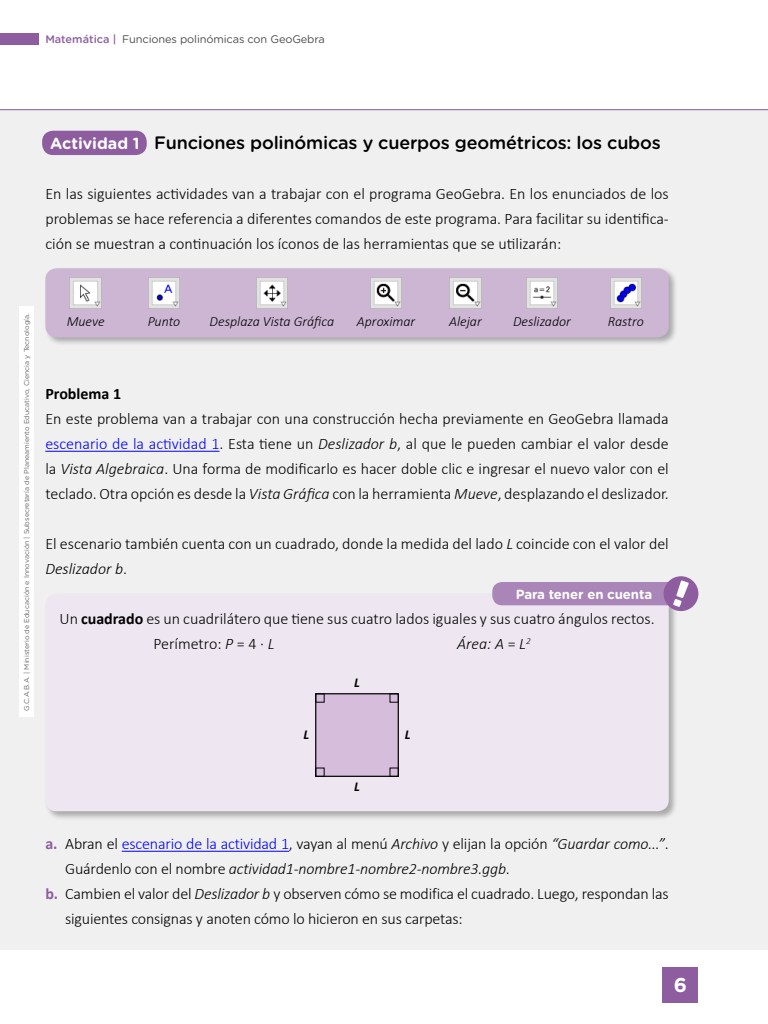
<style>
.page{position:relative;width:768px;height:1024px;background:#fff}
.page>*{position:absolute;margin:0;border:0;box-sizing:border-box;transform-origin:0 0}
.t1{font:700 20px "Gotham Rounded";color:#fff}
.t2{font:500 18px "Gotham Rounded";letter-spacing:-.01em;color:#000}
.t3{font:300 16px/25px "Calibri";letter-spacing:-.005em;color:#000;text-align:justify}
.t4{font:italic 300 16px "Calibri";letter-spacing:-.01em;color:#000}
.t5{font:700 16px "Calibri";color:#000}
.t6{font:italic 300 14px "Calibri";color:#000}
.t7{font:italic 700 13.4px "Calibri";color:#010202}
.t8{font:700 13.3px "Gotham Rounded";letter-spacing:-.01em;color:#fff}
.t9{font:11px "Gotham Rounded";letter-spacing:-.01em;color:#4d4d4d}
.t10{font:7px "Gotham Rounded";color:#666}
.s1{font-weight:500;color:#8d5da0}
.s2{font-weight:700;font-size:16px;color:#fff}
.s3{color:#00f}
.s4{font-style:italic}
.s5{font-weight:700}
.s6{font-style:normal}
.s7{font-weight:700;color:#8d5da0}
</style>
<div class="page">
<div style="left:662px;top:967px;width:36px;height:36px;background:#8d5da0"></div>
<div style="left:0;top:33px;width:39px;height:11px;background:#8d5da0"></div>
<div style="left:0;top:109px;width:768px;height:841px;background:#f0f0f0"></div>
<div style="left:44px;top:592px;width:634px;height:229px;background:#000;opacity:.3"></div>
<div style="left:45px;top:594px;width:624px;height:217px;background:#eee7f1;border-radius:11px"></div>
<div style="left:492px;top:582px;width:190px;height:23px;background:#aa86b8;border-radius:10px"></div>
<div style="left:664px;top:576px;width:34px;height:35px;background:#8d5da0;border-radius:50%"></div>
<svg style="left:673px;top:580px;width:16px;height:27px"></svg>
<div style="left:44px;top:267px;width:634px;height:80px;background:#000;opacity:.3"></div>
<div style="left:45px;top:268px;width:624px;height:69px;background:#ccb6d4;border-radius:11px"></div>
<div style="left:42px;top:131px;width:105px;height:24px;background:#8d5da0;border-radius:11px"></div>
<hr style="left:45px;top:451px;width:175px;height:1px;background:#00f">
<hr style="left:122px;top:851px;width:167px;height:1px;background:#00f">
<img style="left:70px;top:277px;width:31px;height:32px">
<img style="left:148px;top:277px;width:32px;height:32px">
<img style="left:256px;top:277px;width:32px;height:32px">
<img style="left:370px;top:277px;width:32px;height:32px">
<img style="left:450px;top:277px;width:31px;height:32px">
<img style="left:526px;top:277px;width:32px;height:32px">
<img style="left:610px;top:277px;width:32px;height:32px">
<svg style="left:315px;top:693px;width:84px;height:84px"></svg>
<div style="left:19px;top:307px;width:15px;height:410px;background:#fff"></div>
<p class="t9" style="left:45px;top:32px;width:281px"><span class="s1">Matemática |</span> Funciones polinómicas con GeoGebra</p>
<p class="t2" style="left:50px;top:130px;width:612px"><span class="s2">Actividad 1</span> Funciones polinómicas y cuerpos geométricos: los cubos</p>
<p class="t3" style="left:45px;top:181px;width:625px">En las siguientes actividades van a trabajar con el programa GeoGebra. En los enunciados de los problemas se hace referencia a diferentes comandos de este programa. Para facilitar su identifica&shy;ción se muestran a continuación los íconos de las herramientas que se utilizarán:</p>
<p class="t10" style="left:22px;top:711px;width:399px;rotate:-90deg">G.C.A.B.A. | Ministerio de Educación e Innovación | Subsecretaría de Planeamiento Educativo, Ciencia y Tecnología.</p>
<p class="t6" style="left:67px;top:312px;width:40px">Mueve</p>
<p class="t6" style="left:148px;top:312px;width:34px">Punto</p>
<p class="t6" style="left:210px;top:312px;width:126px">Desplaza Vista Gráfica</p>
<p class="t6" style="left:357px;top:312px;width:60px">Aproximar</p>
<p class="t6" style="left:449px;top:312px;width:34px">Alejar</p>
<p class="t6" style="left:513px;top:312px;width:59px">Deslizador</p>
<p class="t6" style="left:608px;top:312px;width:38px">Rastro</p>
<p class="t5" style="left:45px;top:383px;width:77px">Problema 1</p>
<p class="t3" style="left:45px;top:406px;width:625px">En este problema van a trabajar con una construcción hecha previamente en GeoGebra llamada <span class="s3">escenario de la actividad 1</span>. Esta tiene un <span class="s4">Deslizador b</span>, al que le pueden cambiar el valor desde la <span class="s4">Vista Algebraica</span>. Una forma de modificarlo es hacer doble clic e ingresar el nuevo valor con el teclado. Otra opción es desde la <span class="s4">Vista Gráfica</span> con la herramienta <span class="s4">Mueve</span>, desplazando el deslizador.</p>
<p class="t3" style="left:45px;top:531px;width:625px">El escenario también cuenta con un cuadrado, donde la medida del lado <span class="s4">L</span> coincide con el valor del<br><span class="s4">Deslizador b</span>.</p>
<p class="t3" style="left:153px;top:606px;width:503px;text-indent:-94px">Un <span class="s5">cuadrado</span> es un cuadrilátero que tiene sus cuatro lados iguales y sus cuatro ángulos rectos.<br>Perímetro: <span class="s4">P</span> = 4 · <span class="s4">L</span></p>
<p class="t8" style="left:516px;top:585px;width:138px">Para tener en cuenta</p>
<p class="t4" style="left:457px;top:634px;width:75px">Área: A <span class="s6">=</span> L<sup>2</sup></p>
<p class="t7" style="left:354px;top:673px;width:7px">L</p>
<p class="t7" style="left:304px;top:725px;width:7px">L</p>
<p class="t7" style="left:405px;top:725px;width:7px">L</p>
<p class="t7" style="left:354px;top:777px;width:7px">L</p>
<p class="t3" style="left:45px;top:831px;width:625px"><span class="s7">a.</span> Abran el <span class="s3">escenario de la actividad 1</span>, vayan al menú <span class="s4">Archivo</span> y elijan la opción <span class="s4">“Guardar como...”</span>.</p>
<p class="t4" style="left:65px;top:859px;width:446px"><span class="s6">Guárdenlo con el nombre</span> actividad1-nombre1-nombre2-nombre3.ggb<span class="s6">.</span></p>
<p class="t3" style="left:45px;top:881px;width:625px"><span class="s7">b.</span> Cambien el valor del <span class="s4">Deslizador b</span> y observen cómo se modifica el cuadrado. Luego, respondan las</p>
<p class="t3" style="left:65px;top:906px;width:399px">siguientes consignas y anoten cómo lo hicieron en sus carpetas:</p>
<p class="t1" style="left:674px;top:971px;width:15px">6</p>
</div>
